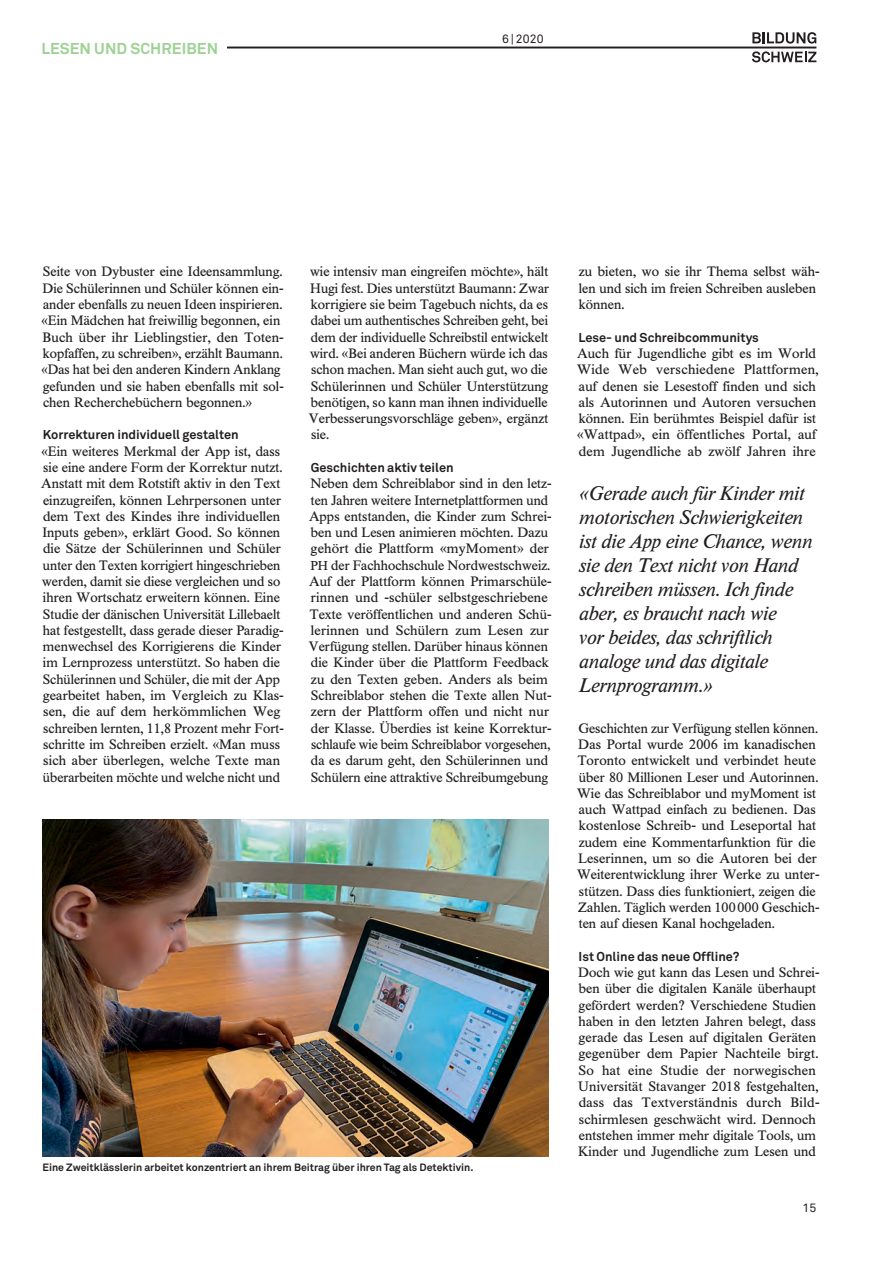
<style>
.page{position:relative;width:893px;height:1263px;background:#fff}
.page>*{position:absolute;margin:0;border:0;box-sizing:border-box;transform-origin:0 0}
.t1{font:italic 19.5px/24px "Times BQ";letter-spacing:.005em;color:#231f20}
.t2{font:700 15.6px "Akkurat Pro";letter-spacing:.005em;color:#9dd193}
.t3{font:13.5px/16.4px "Times BQ";letter-spacing:.005em;color:#231f20}
.t4{font:700 12.75px "Akkurat Pro";color:#231f20}
.t5{font:12.15px "Akkurat Pro";letter-spacing:.01em;color:#231f20}
.t6{font:700 10.5px "Akkurat Pro";color:#231f20}
.s1{font-size:12.75px}
</style>
<div class="page">
<hr style="left:43px;top:47px;width:773px;height:1px;background:#231f20">
<svg style="left:752px;top:51px;width:64px;height:11px"></svg>
<svg style="left:752px;top:32px;width:64px;height:12px"></svg>
<div style="left:33px;top:33px;width:194px;height:29px;background:#fff"></div>
<img style="left:43px;top:819px;width:506px;height:338px">
<p class="t2" style="left:41px;top:39px;width:178px">LESEN UND SCHREIBEN</p>
<p class="t5" style="left:502px;top:32px;width:43px">6 | 2020</p>
<p class="t3" style="left:41px;top:264px;width:244px">Seite von Dybuster eine Ideensammlung.<br>Die Schülerinnen und Schüler können ein&shy;ander ebenfalls zu neuen Ideen inspirieren. «Ein Mädchen hat freiwillig begonnen, ein Buch über ihr Lieblingstier, den Toten&shy;kopfaffen, zu schreiben», erzählt Baumann. «Das hat bei den anderen Kindern Anklang gefunden und sie haben ebenfalls mit sol&shy;chen Recherchebüchern begonnen.»</p>
<p class="t4" style="left:43px;top:427px;width:198px">Korrekturen individuell gestalten</p>
<p class="t3" style="left:41px;top:443px;width:244px">«Ein weiteres Merkmal der App ist, dass sie eine andere Form der Korrektur nutzt.<br>Anstatt mit dem Rotstift aktiv in den Text einzugreifen, können Lehrpersonen unter dem Text des Kindes ihre individuellen Inputs geben», erklärt Good. So können die Sätze der Schülerinnen und Schüler unter den Texten korrigiert hingeschrieben werden, damit sie diese vergleichen und so ihren Wortschatz erweitern können. Eine Studie der dänischen Universität Lillebaelt hat festgestellt, dass gerade dieser Paradig&shy;menwechsel des Korrigierens die Kinder im Lernprozess unterstützt. So haben die Schülerinnen und Schüler, die mit der App gearbeitet haben, im Vergleich zu Klas&shy;sen, die auf dem herkömmlichen Weg schreiben lernten, 11,8 Prozent mehr Fort&shy;schritte im Schreiben erzielt. «Man muss sich aber überlegen, welche Texte man überarbeiten möchte und welche nicht und</p>
<p class="t3" style="left:309px;top:264px;width:242px;text-align:justify">wie intensiv man eingreifen möchte», hält Hugi fest. Dies unterstützt Baumann: Zwar korrigiere sie beim Tagebuch nichts, da es dabei um authentisches Schreiben geht, bei dem der individuelle Schreibstil entwickelt wird. «Bei anderen Büchern würde ich das schon machen. Man sieht auch gut, wo die Schülerinnen und Schüler Unterstützung benötigen, so kann man ihnen individuelle Verbesserungsvorschläge geben», ergänzt sie.</p>
<p class="t4" style="left:311px;top:460px;width:144px">Geschichten aktiv teilen</p>
<p class="t3" style="left:309px;top:475px;width:244px">Neben dem Schreiblabor sind in den letz&shy;ten Jahren weitere Internetplattformen und Apps entstanden, die Kinder zum Schrei&shy;ben und Lesen animieren möchten. Dazu gehört die Plattform «myMoment» der <span class="s1">PH</span> der Fachhochschule Nordwestschweiz.<br>Auf der Plattform können Primarschüle&shy;rinnen und -schüler selbstgeschriebene Texte veröffentlichen und anderen Schü&shy;lerinnen und Schülern zum Lesen zur Verfügung stellen. Darüber hinaus können die Kinder über die Plattform Feedback zu den Texten geben. Anders als beim Schreiblabor stehen die Texte allen Nut&shy;zern der Plattform offen und nicht nur der Klasse. Überdies ist keine Korrektur&shy;schlaufe wie beim Schreiblabor vorgesehen, da es darum geht, den Schülerinnen und Schülern eine attraktive Schreibumgebung</p>
<p class="t6" style="left:43px;top:1161px;width:432px">Eine Zweitklässlerin arbeitet konzentriert an ihrem Beitrag über ihren Tag als Detektivin.</p>
<p class="t3" style="left:579px;top:264px;width:242px">zu bieten, wo sie ihr Thema selbst wäh&shy;len und sich im freien Schreiben ausleben können.</p>
<p class="t4" style="left:578px;top:329px;width:182px">Lese- und Schreibcommunitys</p>
<p class="t3" style="left:577px;top:345px;width:243px">Auch für Jugendliche gibt es im World Wide Web verschiedene Plattformen, auf denen sie Lesestoff finden und sich als Autorinnen und Autoren versuchen können. Ein berühmtes Beispiel dafür ist «Wattpad», ein öffentliches Portal, auf dem Jugendliche ab zwölf Jahren ihre</p>
<h1 class="t1" style="left:578px;top:482px;width:234px">«Gerade auch für Kinder mit motorischen Schwierigkeiten ist die App eine Chance, wenn sie den Text nicht von Hand schreiben müssen. Ich finde aber, es braucht nach wie<br>vor beides, das schriftlich analoge und das digitale<br>Lernprogramm.»</h1>
<p class="t3" style="left:577px;top:720px;width:244px">Geschichten zur Verfügung stellen können.<br>Das Portal wurde 2006 im kanadischen Toronto entwickelt und verbindet heute über 80 Millionen Leser und Autorinnen.<br>Wie das Schreiblabor und myMoment ist auch Wattpad einfach zu bedienen. Das kostenlose Schreib- und Leseportal hat zudem eine Kommentarfunktion für die Leserinnen, um so die Autoren bei der Weiterentwicklung ihrer Werke zu unter&shy;stützen. Dass dies funktioniert, zeigen die Zahlen. Täglich werden 100 000 Geschich&shy;ten auf diesen Kanal hochgeladen.</p>
<p class="t4" style="left:579px;top:948px;width:162px">Ist Online das neue Offline?</p>
<p class="t3" style="left:578px;top:964px;width:243px">Doch wie gut kann das Lesen und Schrei&shy;ben über die digitalen Kanäle überhaupt gefördert werden? Verschiedene Studien haben in den letzten Jahren belegt, dass gerade das Lesen auf digitalen Geräten gegenüber dem Papier Nachteile birgt.<br>So hat eine Studie der norwegischen Universität Stavanger 2018 festgehalten, dass das Textverständnis durch Bild&shy;schirmlesen geschwächt wird. Dennoch entstehen immer mehr digitale Tools, um Kinder und Jugendliche zum Lesen und</p>
<p class="t5" style="left:802px;top:1200px;width:15px">15</p>
</div>
